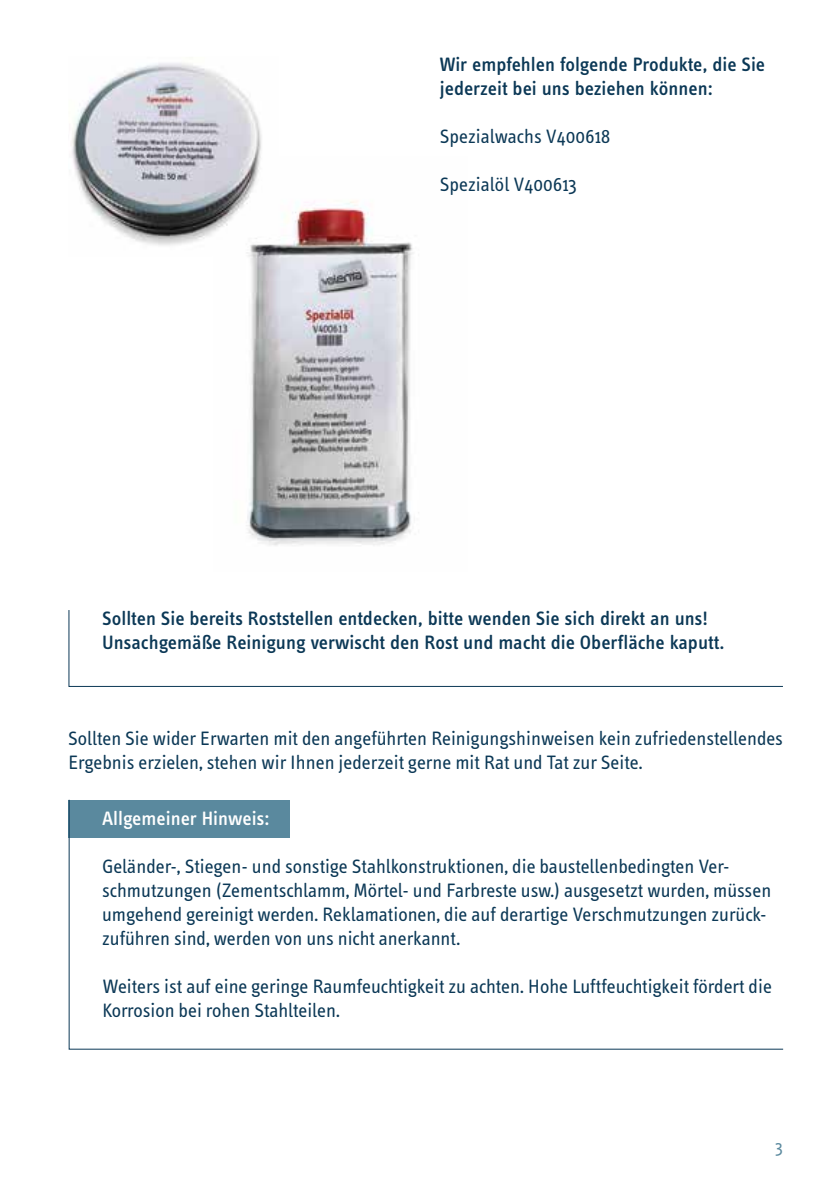
<style>
.page{position:relative;width:840px;height:1191px;background:#fff}
.page>*{position:absolute;margin:0;border:0;box-sizing:border-box;transform-origin:0 0}
.t1{font:20px/24px "Info Text";color:#0b3856}
.t2{font:500 20px/24px "Info Text";color:#0b3856}
.t3{font:500 20px "Info Text";color:#fff}
.t4{font:18px "Info Text";color:#5a899e}
</style>
<div class="page">
<img style="left:246px;top:201px;width:167px;height:345px">
<svg style="left:68px;top:799px;width:715px;height:251px"></svg>
<svg style="left:68px;top:610px;width:715px;height:77px"></svg>
<img style="left:71px;top:63px;width:207px;height:193px">
<p class="t2" style="left:439px;top:52px;width:326px">Wir empfehlen folgende Produkte, die Sie jederzeit bei uns beziehen können:</p>
<p class="t1" style="left:439px;top:124px;width:172px">Spezialwachs V400618</p>
<p class="t1" style="left:439px;top:172px;width:138px">Spezialöl V400613</p>
<p class="t2" style="left:102px;top:606px;width:623px">Sollten Sie bereits Roststellen entdecken, bitte wenden Sie sich direkt an uns!<br>Unsachgemäße Reinigung verwischt den Rost und macht die Oberfläche kaputt.</p>
<p class="t1" style="left:68px;top:726px;width:716px">Sollten Sie wider Erwarten mit den angeführten Reinigungshinweisen kein zufriedenstellendes<br>Ergebnis erzielen, stehen wir Ihnen jederzeit gerne mit Rat und Tat zur Seite.</p>
<p class="t3" style="left:102px;top:807px;width:169px">Allgemeiner Hinweis:</p>
<p class="t1" style="left:102px;top:854px;width:670px">Geländer-, Stiegen- und sonstige Stahlkonstruktionen, die baustellenbedingten Ver&shy;schmutzungen (Zementschlamm, Mörtel- und Farbreste usw.) ausgesetzt wurden, müssen umgehend gereinigt werden. Reklamationen, die auf derartige Verschmutzungen zurück&shy;zuführen sind, werden von uns nicht anerkannt.</p>
<p class="t1" style="left:102px;top:974px;width:671px">Weiters ist auf eine geringe Raumfeuchtigkeit zu achten. Hohe Luftfeuchtigkeit fördert die<br>Korrosion bei rohen Stahlteilen.</p>
<p class="t4" style="left:774px;top:1137px;width:9px">3</p>
</div>
